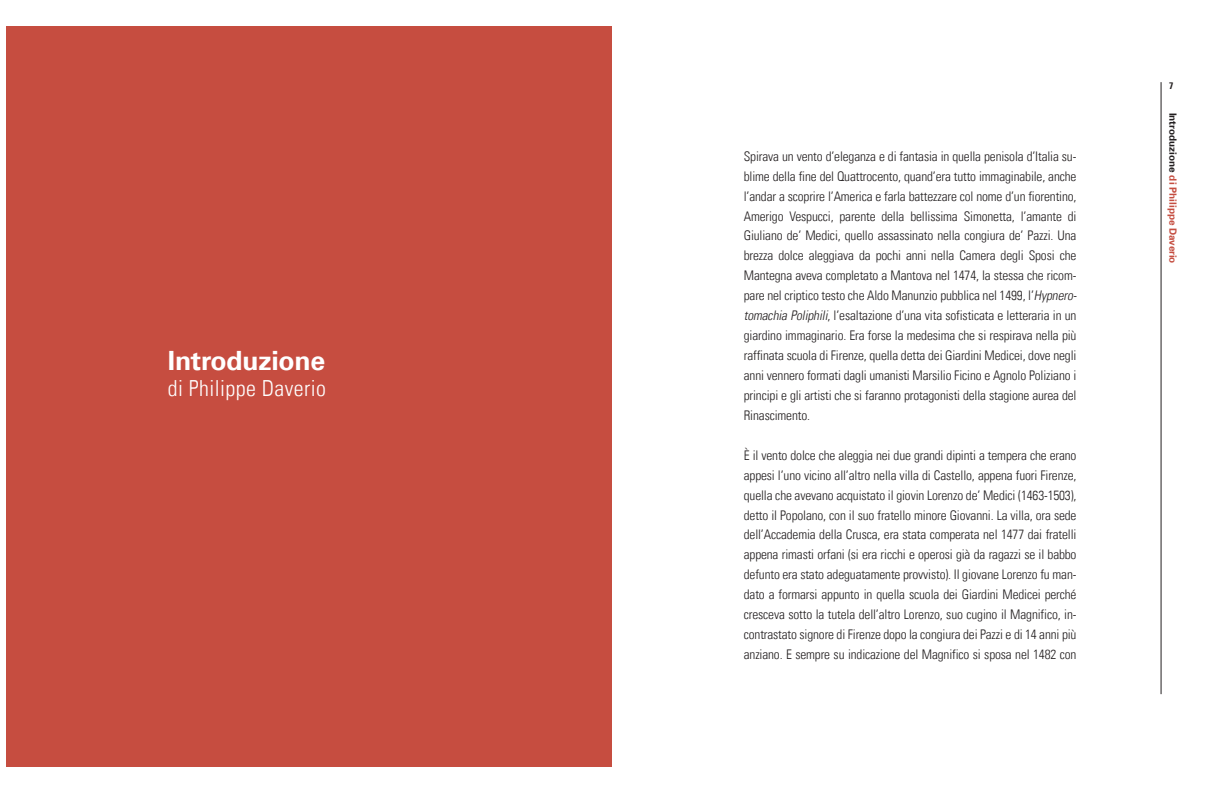
<style>
.page{position:relative;width:1224px;height:792px;background:#fff}
.page>*{position:absolute;margin:0;border:0;box-sizing:border-box;transform-origin:0 0}
.t1{font:700 26.6px "Univers";letter-spacing:-.01em;color:#fff}
.t2{font:300 condensed 22.1px "Univers LT";letter-spacing:.02em;color:#fff}
.t3{font:300 condensed 13.3px/19.9px "Univers LT";letter-spacing:-.01em;color:#231f20}
.t4{font:700 10px "Univers";color:#c54e41}
.t5{font:700 condensed 9.4px "Univers LT";color:#231f20}
.s1{font-style:italic}
.s2{color:#231f20}
</style>
<div class="page">
<hr style="left:1161px;top:82px;width:1px;height:612px;background:#231f20">
<div style="left:6px;top:26px;width:606px;height:740px;background:#c64d40"></div>
<h1 class="t1" style="left:168px;top:345px;width:159px">Introduzione</h1>
<h2 class="t2" style="left:168px;top:375px;width:159px">di Philippe Daverio</h2>
<p class="t3" style="left:744px;top:146px;width:337px">Spirava un vento d’eleganza e di fantasia in quella penisola d’Italia su&shy;blime della fine del Quattrocento, quand’era tutto immaginabile, anche l’andar a scoprire l’America e farla battezzare col nome d’un fiorentino, Amerigo Vespucci, parente della bellissima Simonetta, l’amante di Giuliano de’ Medici, quello assassinato nella congiura de’ Pazzi. Una brezza dolce aleggiava da pochi anni nella Camera degli Sposi che Mantegna aveva completato a Mantova nel 1474, la stessa che ricom&shy;pare nel criptico testo che Aldo Manunzio pubblica nel 1499, l’<span class="s1">Hypnero&shy;tomachia Poliphili</span>, l’esaltazione d’una vita sofisticata e letteraria in un giardino immaginario. Era forse la medesima che si respirava nella più raffinata scuola di Firenze, quella detta dei Giardini Medicei, dove negli anni vennero formati dagli umanisti Marsilio Ficino e Agnolo Poliziano i principi e gli artisti che si faranno protagonisti della stagione aurea del Rinascimento.</p>
<p class="t3" style="left:744px;top:445px;width:334px;text-align:justify">È il vento dolce che aleggia nei due grandi dipinti a tempera che erano appesi l’uno vicino all’altro nella villa di Castello, appena fuori Firenze, quella che avevano acquistato il giovin Lorenzo de’ Medici (1463-1503), detto il Popolano, con il suo fratello minore Giovanni. La villa, ora sede dell’Accademia della Crusca, era stata comperata nel 1477 dai fratelli appena rimasti orfani (si era ricchi e operosi già da ragazzi se il babbo defunto era stato adeguatamente provvisto). Il giovane Lorenzo fu man&shy;dato a formarsi appunto in quella scuola dei Giardini Medicei perché cresceva sotto la tutela dell’altro Lorenzo, suo cugino il Magnifico, in&shy;contrastato signore di Firenze dopo la congiura dei Pazzi e di 14 anni più anziano. E sempre su indicazione del Magnifico si sposa nel 1482 con</p>
<p class="t5" style="left:1169px;top:80px;width:6px">7</p>
<p class="t4" style="left:1179px;top:113px;width:152px;rotate:90deg"><span class="s2">Introduzione</span> di Philippe Daverio</p>
</div>
